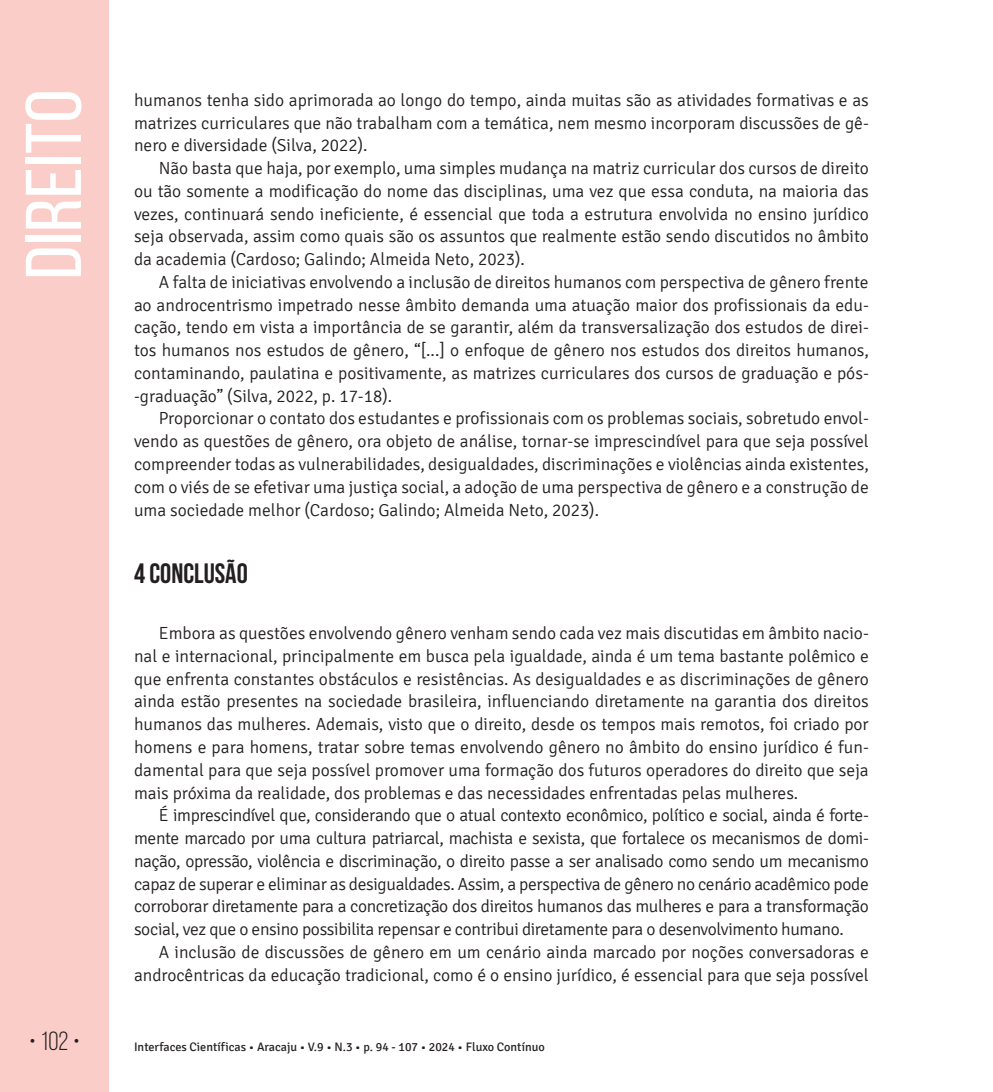
<style>
.page{position:relative;width:993px;height:1092px;background:#fff}
.page>*{position:absolute;margin:0;border:0;box-sizing:border-box;transform-origin:0 0}
.t1{font:78.75px "Bebas Neue";color:#fff;scale:1.09 1}
.Título_1{font:700 28px "Bebas Neue";color:#231f20}
.t2{font:26.25px "Bebas Neue";color:#231f20}
.TEXTO{font:300 17.5px/22.8px "Signika";color:#231f20;text-align:justify}
.t3{font:12.25px "Signika";color:#231f20}
</style>
<div class="page">
<div style="left:0;top:0;width:109px;height:1091px;background:#fbcdc8"></div>
<h1 class="t1" style="left:11px;top:279px;width:176px;rotate:-90deg">Direito</h1>
<p class="TEXTO" style="left:134px;top:89px;width:736px">humanos tenha sido aprimorada ao longo do tempo, ainda muitas são as atividades formativas e as matrizes curriculares que não trabalham com a temática, nem mesmo incorporam discussões de gê&shy;nero e diversidade (Silva, 2022).</p>
<p class="TEXTO" style="left:134px;top:157px;width:736px;text-indent:25px">Não basta que haja, por exemplo, uma simples mudança na matriz curricular dos cursos de direito ou tão somente a modificação do nome das disciplinas, uma vez que essa conduta, na maioria das vezes, continuará sendo ineficiente, é essencial que toda a estrutura envolvida no ensino jurídico seja observada, assim como quais são os assuntos que realmente estão sendo discutidos no âmbito da academia (Cardoso; Galindo; Almeida Neto, 2023).</p>
<p class="TEXTO" style="left:134px;top:271px;width:736px;text-indent:25px">A falta de iniciativas envolvendo a inclusão de direitos humanos com perspectiva de gênero frente ao androcentrismo impetrado nesse âmbito demanda uma atuação maior dos profissionais da edu&shy;cação, tendo em vista a importância de se garantir, além da transversalização dos estudos de direi&shy;tos humanos nos estudos de gênero, “[...] o enfoque de gênero nos estudos dos direitos humanos, contaminando, paulatina e positivamente, as matrizes curriculares dos cursos de graduação e pós--graduação” (Silva, 2022, p. 17-18).</p>
<p class="TEXTO" style="left:134px;top:407px;width:736px;text-indent:25px">Proporcionar o contato dos estudantes e profissionais com os problemas sociais, sobretudo envol&shy;vendo as questões de gênero, ora objeto de análise, tornar-se imprescindível para que seja possível compreender todas as vulnerabilidades, desigualdades, discriminações e violências ainda existentes, com o viés de se efetivar uma justiça social, a adoção de uma perspectiva de gênero e a construção de uma sociedade melhor (Cardoso; Galindo; Almeida Neto, 2023).</p>
<p class="Título_1" style="left:134px;top:557px;width:115px">4 CONCLUSÃO</p>
<p class="TEXTO" style="left:134px;top:622px;width:736px;text-indent:25px">Embora as questões envolvendo gênero venham sendo cada vez mais discutidas em âmbito nacio&shy;nal e internacional, principalmente em busca pela igualdade, ainda é um tema bastante polêmico e que enfrenta constantes obstáculos e resistências. As desigualdades e as discriminações de gênero ainda estão presentes na sociedade brasileira, influenciando diretamente na garantia dos direitos humanos das mulheres. Ademais, visto que o direito, desde os tempos mais remotos, foi criado por homens e para homens, tratar sobre temas envolvendo gênero no âmbito do ensino jurídico é fun&shy;damental para que seja possível promover uma formação dos futuros operadores do direito que seja mais próxima da realidade, dos problemas e das necessidades enfrentadas pelas mulheres.</p>
<p class="TEXTO" style="left:134px;top:804px;width:736px;text-indent:25px">É imprescindível que, considerando que o atual contexto econômico, político e social, ainda é forte&shy;mente marcado por uma cultura patriarcal, machista e sexista, que fortalece os mecanismos de domi&shy;nação, opressão, violência e discriminação, o direito passe a ser analisado como sendo um mecanismo capaz de superar e eliminar as desigualdades. Assim, a perspectiva de gênero no cenário acadêmico pode corroborar diretamente para a concretização dos direitos humanos das mulheres e para a transformação social, vez que o ensino possibilita repensar e contribui diretamente para o desenvolvimento humano.</p>
<p class="TEXTO" style="left:134px;top:940px;width:736px;text-align:right">A inclusão de discussões de gênero em um cenário ainda marcado por noções conversadoras e androcêntricas da educação tradicional, como é o ensino jurídico, é essencial para que seja possível</p>
<h3 class="t2" style="left:29px;top:1026px;width:52px">• 102 •</h3>
<p class="t3" style="left:134px;top:1040px;width:412px">Interfaces Científicas • Aracaju • V.9 • N.3 • p. 94 - 107 • 2024 • Fluxo Contínuo</p>
</div>
